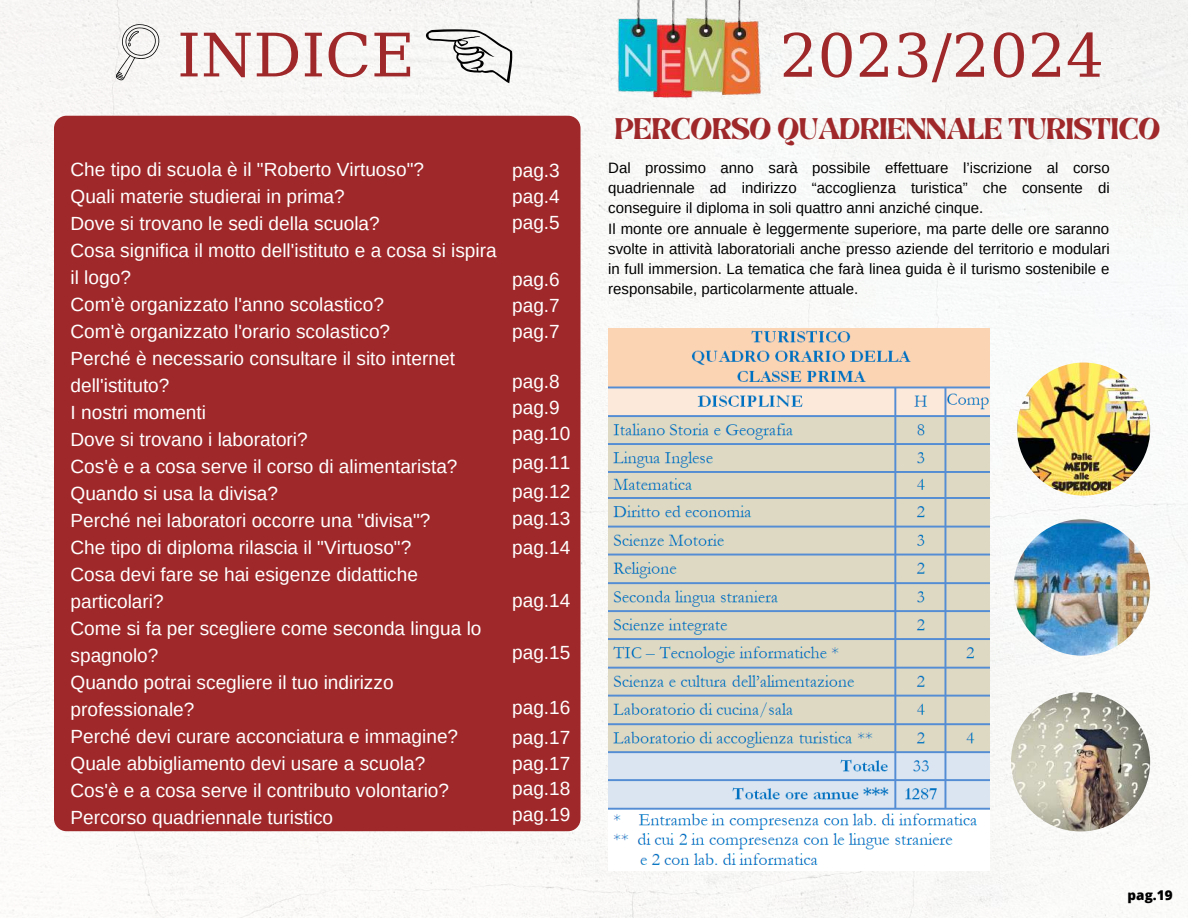
<style>
.page{position:relative;width:1188px;height:918px;background:#fff}
.page>*{position:absolute;margin:0;border:0;box-sizing:border-box;transform-origin:0 0}
.t1{font:60px "DejaVu Serif";color:#9f282a}
.t2{font:59.7px "DejaVu Serif";color:#9f282a}
.t3{font:24px "Brasika Display";color:#9f282a}
.t4{font:19.05px/27px "Arimo";color:#fff;text-align:justify}
.t5{font:15px/20.2px "Arimo";color:#000}
.t6{font:800 13.5px "Open Sans";color:#000}
</style>
<div class="page">
<img style="left:0;top:0;width:1188px;height:918px">
<div style="left:54px;top:116px;width:527px;height:715px;background:#9f282a;border-radius:12px"></div>
<svg style="left:426px;top:29px;width:86px;height:54px"></svg>
<svg style="left:116px;top:24px;width:44px;height:56px"></svg>
<img style="left:599px;top:0;width:180px;height:116px">
<img style="left:608px;top:329px;width:382px;height:542px">
<img style="left:1017px;top:363px;width:133px;height:133px;border-radius:50%">
<img style="left:1014px;top:519px;width:136px;height:137px;border-radius:50%">
<img style="left:1011px;top:692px;width:139px;height:139px;border-radius:50%">
<h1 class="t1" style="left:177px;top:21px;width:239px">INDICE</h1>
<p class="t4" style="left:71px;top:156px;width:428px;text-align:left">Che tipo di scuola è il "Roberto Virtuoso"?<br>Quali materie studierai in prima?<br>Dove si trovano le sedi della scuola?<br>Cosa significa il motto dell'istituto e a cosa si ispira il logo?<br>Com'è organizzato l'anno scolastico?<br>Com'è organizzato l'orario scolastico?<br>Perché è necessario consultare il sito internet dell'istituto?<br>I nostri momenti<br>Dove si trovano i laboratori?<br>Cos'è e a cosa serve il corso di alimentarista?<br>Quando si usa la divisa?<br>Perché nei laboratori occorre una "divisa"?<br>Che tipo di diploma rilascia il "Virtuoso"?<br>Cosa devi fare se hai esigenze didattiche particolari?<br>Come si fa per scegliere come seconda lingua lo spagnolo?<br>Quando potrai scegliere il tuo indirizzo professionale?<br>Perché devi curare acconciatura e immagine?<br>Quale abbigliamento devi usare a scuola?<br>Cos'è e a cosa serve il contributo volontario?<br>Percorso quadriennale turistico</p>
<p class="t4" style="left:512px;top:157px;width:49px;line-height:25.8px">pag.3 pag.4 pag.5</p>
<p class="t4" style="left:512px;top:266px;width:49px;line-height:26.1px">pag.6 pag.7 pag.7</p>
<p class="t4" style="left:512px;top:368px;width:60px;line-height:26.2px;text-align:left">pag.8 pag.9 pag.10</p>
<p class="t4" style="left:512px;top:448px;width:60px;line-height:28.3px">pag.11 pag.12 pag.13</p>
<p class="t4" style="left:512px;top:534px;width:60px">pag.14</p>
<p class="t4" style="left:512px;top:587px;width:60px">pag.14</p>
<p class="t4" style="left:512px;top:639px;width:60px">pag.15</p>
<p class="t4" style="left:512px;top:692px;width:60px;line-height:30.2px">pag.16 pag.17</p>
<p class="t4" style="left:512px;top:750px;width:60px;line-height:25.5px">pag.17 pag.18 pag.19</p>
<h2 class="t2" style="left:780px;top:21px;width:326px">2023/2024</h2>
<p class="t3" style="left:615px;top:110px;width:547px">PERCORSO QUADRIENNALE TURISTICO</p>
<p class="t5" style="left:608px;top:157px;width:503px">Dal prossimo anno sarà possibile effettuare l’iscrizione al corso quadriennale ad indirizzo “accoglienza turistica” che consente di conseguire il diploma in soli quattro anni anziché cinque.<br>Il monte ore annuale è leggermente superiore, ma parte delle ore saranno svolte in attività laboratoriali anche presso aziende del territorio e modulari in full immersion. La tematica che farà linea guida è il turismo sostenibile e responsabile, particolarmente attuale.</p>
<p class="t6" style="left:1128px;top:885px;width:46px">pag.19</p>
</div>
